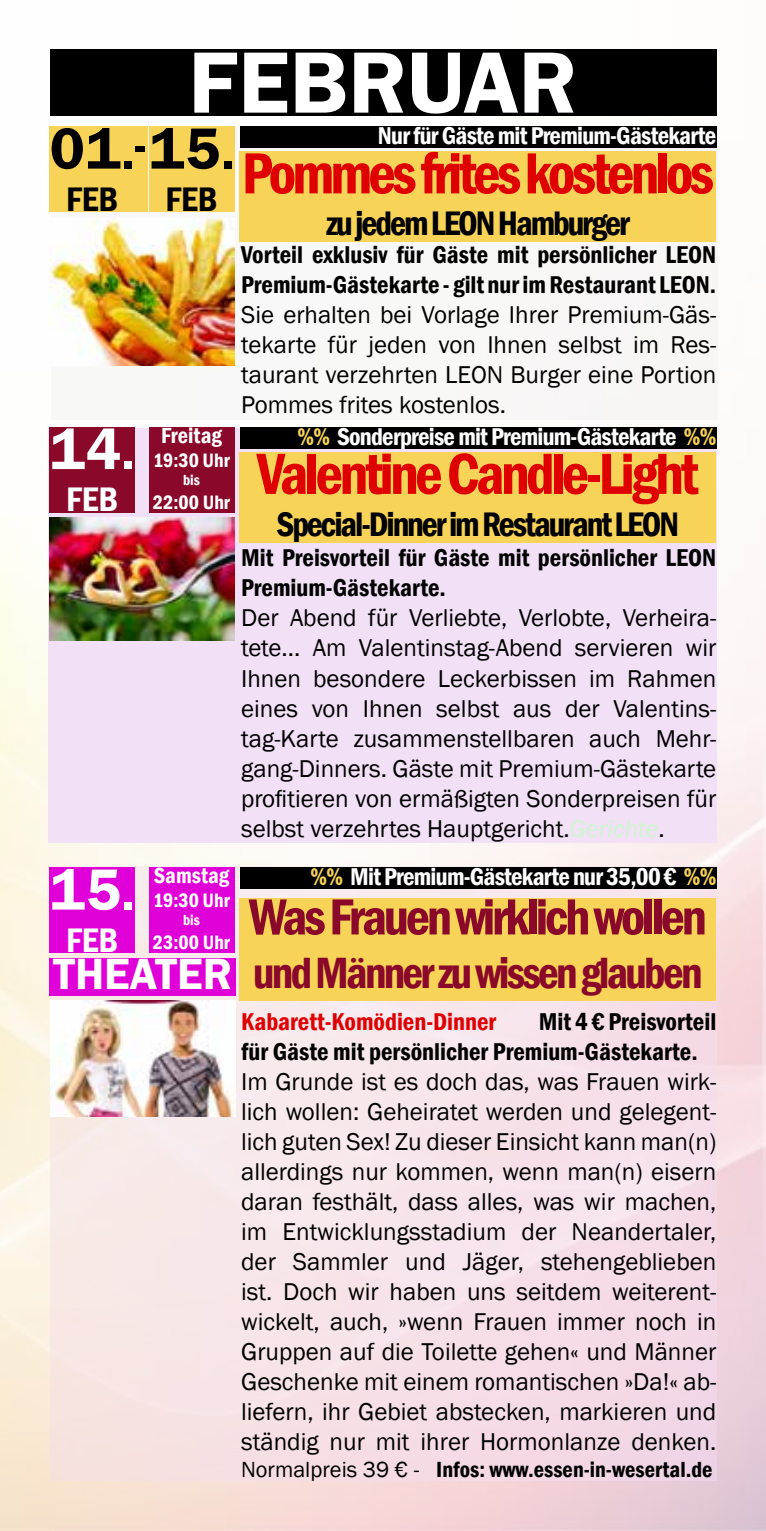
<style>
.page{position:relative;width:766px;height:1531px;background:#fff}
.page>*{position:absolute;margin:0;border:0;box-sizing:border-box;transform-origin:0 0}
.t1{font:600 90px "Franklin Gothic";color:#fff}
.t2{font:600 condensed 60px "Franklin Gothic";letter-spacing:-.065em;color:#df0101}
.t3{font:600 60px "Franklin Gothic";color:#000}
.t4{font:600 60px "Franklin Gothic";color:#fff}
.t5{font:600 condensed 52.5px "Franklin Gothic";letter-spacing:-.06em;color:#8a0829}
.t6{font:600 condensed 50px "Franklin Gothic";color:#000}
.t7{font:600 condensed 45px "Franklin Gothic";letter-spacing:-.06em;color:#8a0829}
.t8{font:600 45px "Franklin Gothic";color:#fff}
.t9{font:600 condensed 35px "Franklin Gothic";letter-spacing:-.06em;color:#000}
.t10{font:600 condensed 35px "Franklin Gothic";color:#fff}
.t11{font:25px/30px "Franklin Gothic";color:#000;text-align:justify}
.t12{font:600 condensed 25px/30px "Franklin Gothic";color:#000}
.t13{font:600 condensed 25px "Franklin Gothic";letter-spacing:-.03em;color:#fff}
.t14{font:600 condensed 25px "Franklin Gothic";color:#df0101}
.t15{font:600 condensed 22.5px "Franklin Gothic";color:#000}
.t16{font:600 condensed 22.5px "Franklin Gothic";color:#fff}
.t17{font:600 condensed 20px "Franklin Gothic";color:#fff}
.t18{font:600 condensed 15px "Franklin Gothic";color:#fff}
.s1{font-size:50px}
.s2{color:#f7d358}
.s3{font-style:italic;color:#cef6ce}
.s4{font-weight:400;font-stretch:normal}
</style>
<div class="page">
<img style="left:0;top:49px;width:765px;height:1482px">
<div style="left:49px;top:429px;width:667px;height:414px;background:#f2e0f7"></div>
<div style="left:50px;top:866px;width:666px;height:614px;background:#f6e4e8"></div>
<div style="left:51px;top:127px;width:666px;height:293px;background:#f2f2f2"></div>
<div style="left:50px;top:127px;width:85px;height:85px;background:#f7d358"></div>
<div style="left:149px;top:127px;width:85px;height:85px;background:#f7d358"></div>
<div style="left:239px;top:151px;width:477px;height:91px;background:#f7d358"></div>
<div style="left:240px;top:127px;width:476px;height:21px;background:#000"></div>
<img style="left:50px;top:219px;width:184px;height:147px">
<div style="left:50px;top:867px;width:85px;height:85px;background:#df01d7"></div>
<div style="left:239px;top:898px;width:477px;height:102px;background:#f7d358"></div>
<div style="left:240px;top:867px;width:476px;height:22px;background:#000"></div>
<div style="left:149px;top:867px;width:85px;height:85px;background:#df01d7"></div>
<div style="left:133px;top:127px;width:14px;height:85px;background:#f7d358"></div>
<div style="left:50px;top:958px;width:186px;height:37px;background:#df01d7"></div>
<div style="left:50px;top:427px;width:85px;height:85px;background:#8a0829"></div>
<div style="left:149px;top:427px;width:85px;height:85px;background:#8a0829"></div>
<div style="left:239px;top:452px;width:477px;height:90px;background:#f7d358"></div>
<div style="left:240px;top:427px;width:476px;height:21px;background:#000"></div>
<div style="left:50px;top:50px;width:666px;height:66px;background:#000"></div>
<img style="left:51px;top:1000px;width:185px;height:117px">
<img style="left:50px;top:517px;width:184px;height:123px">
<h1 class="t1" style="left:188px;top:27px;width:390px">FEBRUAR</h1>
<p class="t13" style="left:377px;top:119px;width:340px">Nur für Gäste mit Premium-Gästekarte</p>
<h2 class="t3" style="left:50px;top:112px;width:186px">01<span class="s1">.</span> 15<span class="s1">.</span></h2>
<h3 class="t9" style="left:66px;top:176px;width:53px">FEB</h3>
<h3 class="t6" style="left:133px;top:111px;width:15px">-</h3>
<h2 class="t2" style="left:165px;top:133px;width:550px"><sub>FEB</sub> Pommes frites kostenlos</h2>
<h3 class="t9" style="left:326px;top:200px;width:305px">zu jedem LEON Hamburger</h3>
<h2 class="t4" style="left:50px;top:412px;width:87px">14<span class="s1">.</span></h2>
<h3 class="t10" style="left:66px;top:476px;width:53px">FEB</h3>
<p class="t16" style="left:161px;top:420px;width:62px">Freitag</p>
<p class="t17" style="left:153px;top:447px;width:78px">19:30 Uhr</p>
<p class="t18" style="left:183px;top:470px;width:18px">bis</p>
<p class="t17" style="left:153px;top:489px;width:78px">22:00 Uhr</p>
<p class="t12" style="left:241px;top:239px;width:476px">Vorteil exklusiv für Gäste mit persönlicher LEON<br>Premium-Gästekarte - gilt nur im Restaurant LEON.</p>
<p class="t11" style="left:241px;top:300px;width:476px">Sie erhalten bei Vorlage Ihrer Premium-Gäs&shy;tekarte für jeden von Ihnen selbst im Res&shy;taurant verzehrten LEON Burger eine Portion Pommes frites kostenlos.</p>
<p class="t13" style="left:297px;top:419px;width:420px"><span class="s2">%%</span> Sonderpreise mit Premium-Gästekarte <span class="s2">%%</span></p>
<h2 class="t2" style="left:257px;top:434px;width:443px">Valentine Candle-Light</h2>
<h3 class="t9" style="left:276px;top:501px;width:404px">Special-Dinner im Restaurant LEON</h3>
<p class="t12" style="left:241px;top:543px;width:476px">Mit Preisvorteil für Gäste mit persönlicher LEON<br>Premium-Gästekarte.</p>
<p class="t11" style="left:241px;top:604px;width:476px">Der Abend für Verliebte, Verlobte, Verheira&shy;tete... Am Valentinstag-Abend servieren wir Ihnen besondere Leckerbissen im Rahmen eines von Ihnen selbst aus der Valentins&shy;tag-Karte zusammenstellbaren auch Mehr&shy;gang-Dinners. Gäste mit Premium-Gästekarte profitieren von ermäßigten Sonderpreisen für selbst verzehrtes Hauptgericht.<span class="s3">Gerichte</span>.</p>
<h2 class="t4" style="left:50px;top:852px;width:87px">15<span class="s1">.</span></h2>
<h3 class="t10" style="left:66px;top:916px;width:53px">FEB</h3>
<p class="t16" style="left:154px;top:861px;width:77px">Samstag</p>
<p class="t17" style="left:153px;top:887px;width:78px">19:30 Uhr</p>
<p class="t18" style="left:183px;top:910px;width:18px">bis</p>
<p class="t17" style="left:153px;top:929px;width:78px">23:00 Uhr</p>
<h3 class="t8" style="left:53px;top:947px;width:181px">THEATER</h3>
<p class="t13" style="left:310px;top:860px;width:407px"><span class="s2">%%</span> Mit Premium-Gästekarte nur 35,00 € <span class="s2">%%</span></p>
<h3 class="t5" style="left:249px;top:882px;width:459px">Was Frauen wirklich wollen</h3>
<h3 class="t7" style="left:253px;top:943px;width:451px">und Männer zu wissen glauben</h3>
<p class="t12" style="left:241px;top:1006px;width:476px;text-indent:297px">Mit 4 € Preisvorteil für Gäste mit persönlicher Premium-Gästekarte.</p>
<p class="t11" style="left:241px;top:1067px;width:476px">Im Grunde ist es doch das, was Frauen wirk&shy;lich wollen: Geheiratet werden und gelegent&shy;lich guten Sex! Zu dieser Einsicht kann man(n) allerdings nur kommen, wenn man(n) eisern daran festhält, dass alles, was wir machen, im Entwicklungsstadium der Neandertaler, der Sammler und Jäger, stehengeblieben ist. Doch wir haben uns seitdem weiterent&shy;wickelt, auch, »wenn Frauen immer noch in Gruppen auf die Toilette gehen« und Männer Geschenke mit einem romantischen »Da!« ab&shy;liefern, ihr Gebiet abstecken, markieren und ständig nur mit ihrer Hormonlanze denken.</p>
<p class="t15" style="left:241px;top:1454px;width:472px"><span class="s4">Normalpreis 39 € -</span> Infos: www.essen-in-wesertal.de</p>
<p class="t14" style="left:241px;top:1005px;width:256px">Kabarett-Komödien-Dinner</p>
</div>
